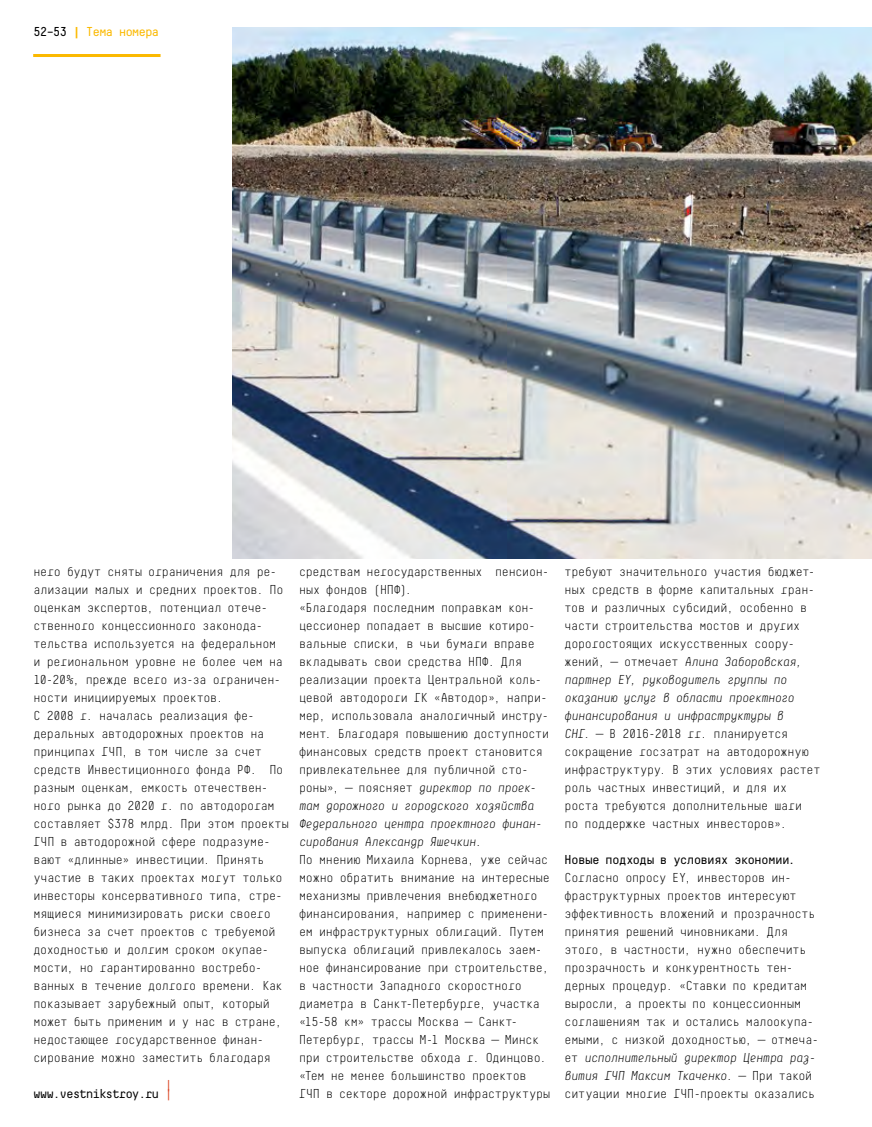
<style>
.page{position:relative;width:872px;height:1127px;background:#fff}
.page>*{position:absolute;margin:0;border:0;box-sizing:border-box;transform-origin:0 0}
.t1{font:12.9px/18px "Decima Mono X Lt";letter-spacing:-.075em;color:#000}
.t2{font:12.9px "Decima Mono X";letter-spacing:-.075em;color:#000}
.t3{font:12.9px "Decima Mono X";letter-spacing:-.09em;color:#fbb900}
.t4{font:12.9px "Decima Mono X";color:#dd4d2d}
.s1{color:#000}
.s2{font-weight:700}
.s3{font-style:italic}
.s4{color:#dd4d2d}
</style>
<div class="page">
<hr style="left:33px;top:54px;width:127px;height:3px;background:#fbb900">
<img style="left:232px;top:27px;width:640px;height:531px">
<p class="t3" style="left:33px;top:24px;width:128px"><span class="s1">52–53</span> <span class="s2">|</span> Тема номера</p>
<p class="t1" style="left:33px;top:563px;width:257px">него будут сняты ограничения для ре&shy;ализации малых и средних проектов. По оценкам экспертов, потенциал отече&shy;ственного концессионного законода&shy;тельства используется на федеральном<br>и региональном уровне не более чем на 10-20%, прежде всего из-за ограничен&shy;ности инициируемых проектов.<br>С 2008 г. началась реализация фе&shy;деральных автодорожных проектов на принципах ГЧП, в том числе за счет средств Инвестиционного фонда РФ. По разным оценкам, емкость отечествен&shy;ного рынка до 2020 г. по автодорогам составляет $378 млрд. При этом проекты ГЧП в автодорожной сфере подразуме&shy;вают «длинные» инвестиции. Принять участие в таких проектах могут только инвесторы консервативного типа, стре&shy;мящиеся минимизировать риски своего бизнеса за счет проектов с требуемой доходностью и долгим сроком окупае&shy;мости, но гарантированно востребо&shy;ванных в течение долгого времени. Как показывает зарубежный опыт, который может быть применим и у нас в стране, недостающее государственное финан&shy;сирование можно заместить благодаря</p>
<p class="t1" style="left:299px;top:563px;width:252px">средствам негосударственных пенсион&shy;ных фондов (НПФ).<br>«Благодаря последним поправкам кон&shy;цессионер попадает в высшие котиро&shy;вальные списки, в чьи бумаги вправе вкладывать свои средства НПФ. Для реализации проекта Центральной коль&shy;цевой автодороги ГК «Автодор», напри&shy;мер, использовала аналогичный инстру&shy;мент. Благодаря повышению доступности финансовых средств проект становится привлекательнее для публичной сто&shy;роны», — поясняет <span class="s3">директор по проек&shy;там дорожного и городского хозяйства Федерального центра проектного финан&shy;сирования Александр Яшечкин.</span></p>
<p class="t1" style="left:299px;top:851px;width:253px">По мнению Михаила Корнева, уже сейчас можно обратить внимание на интересные механизмы привлечения внебюджетного финансирования, например с применени&shy;ем инфраструктурных облигаций. Путем выпуска облигаций привлекалось заем&shy;ное финансирование при строительстве, в частности Западного скоростного диаметра в Санкт-Петербурге, участка «15-58 км» трассы Москва — Санкт-Петербург, трассы М-1 Москва — Минск при строительстве обхода г. Одинцово. «Тем не менее большинство проектов ГЧП в секторе дорожной инфраструктуры</p>
<p class="t4" style="left:165px;top:1077px;width:9px">|</p>
<p class="t2" style="left:33px;top:1086px;width:141px">www.vestnikstroy.ru <span class="s4">|</span></p>
<p class="t1" style="left:564px;top:562px;width:258px">требуют значительного участия бюджет&shy;ных средств в форме капитальных гран&shy;тов и различных субсидий, особенно в части строительства мостов и других дорогостоящих искусственных соору&shy;жений, — отмечает <span class="s3">Алина Заборовская, партнер EY, руководитель группы по оказанию услуг в области проектного финансирования и инфраструктуры в<br>СНГ.</span> — В 2016-2018 гг. планируется сокращение госзатрат на автодорожную инфраструктуру. В этих условиях растет роль частных инвестиций, и для их роста требуются дополнительные шаги<br>по поддержке частных инвесторов».</p>
<p class="t2" style="left:564px;top:852px;width:233px">Новые подходы в условиях экономии.</p>
<p class="t1" style="left:564px;top:868px;width:256px">Согласно опросу EY, инвесторов ин&shy;фраструктурных проектов интересуют эффективность вложений и прозрачность принятия решений чиновниками. Для этого, в частности, нужно обеспечить прозрачность и конкурентность тен&shy;дерных процедур. «Ставки по кредитам выросли, а проекты по концессионным соглашениям так и остались малоокупа&shy;емыми, с низкой доходностью, — отмеча&shy;ет <span class="s3">исполнительный директор Центра раз&shy;вития ГЧП Максим Ткаченко.</span> — При такой ситуации многие ГЧП-проекты оказались</p>
</div>
